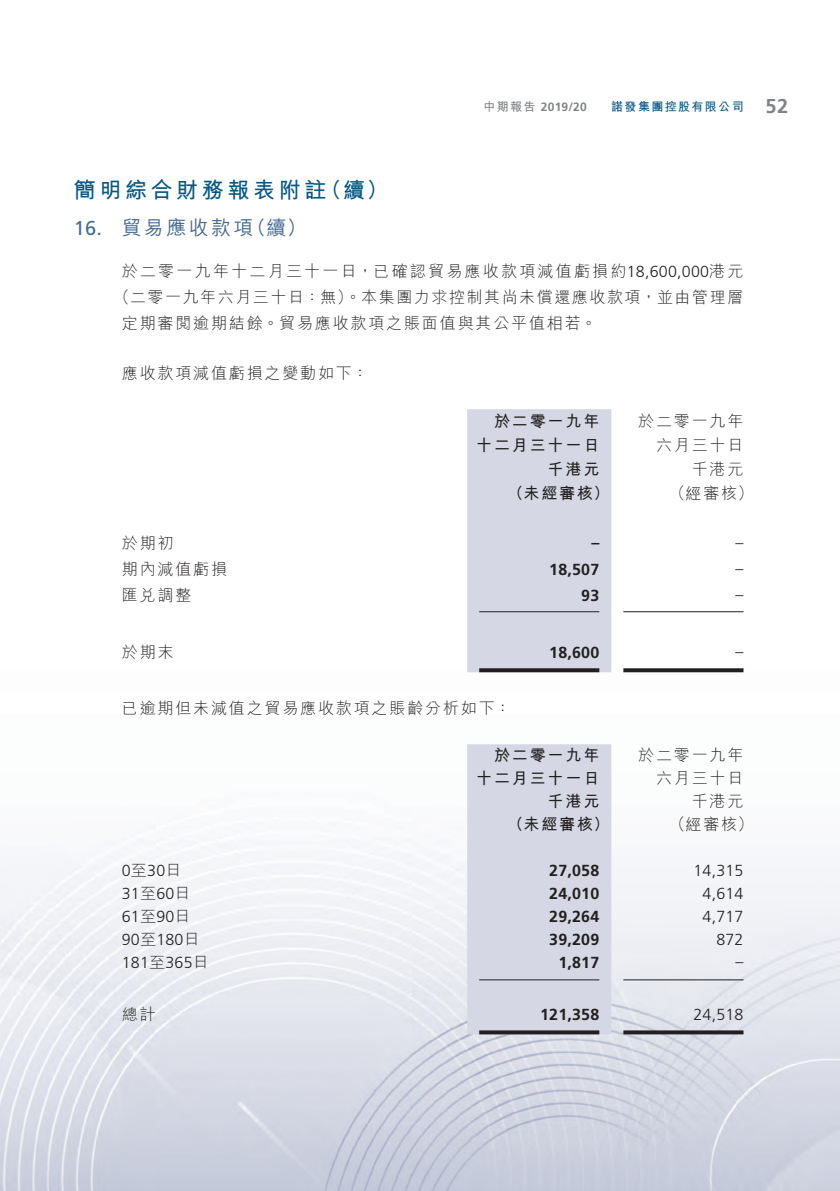
<style>
.page{position:relative;width:840px;height:1191px;background:#fff}
.page>*{position:absolute;margin:0;border:0;box-sizing:border-box;transform-origin:0 0}
.t1{font:700 22px "M Hei HK";letter-spacing:.165em;color:#065784}
._03_H1{font:500 20px "M Hei HK";letter-spacing:.115em;color:#476c94}
._03_H1-2{font:20px "Frutiger LT Std";color:#476c94}
.t2{font:700 20px "Frutiger LT Std";color:#808285}
._12___P2{font:300 16px "M Hei HK";letter-spacing:.115em;color:#231f20}
._01_Body_Text{font:700 16px "Frutiger LT Std";letter-spacing:.015em;color:#231f20}
._01_Body_Text-2{font:700 16px/24px "M Hei HK";letter-spacing:.115em;color:#231f20;text-align:right}
._12___P2-2{font:300 16px "M Hei HK";letter-spacing:.14em;color:#231f20}
._01_Body_Text-3{font:300 16px/24px "M Hei HK";letter-spacing:.115em;color:#231f20;text-align:right}
._12___P2-3{font:300 16px "M Hei HK";letter-spacing:.095em;color:#231f20}
._15_Table_Stub{font:300 16px "Frutiger LT Std";letter-spacing:.015em;color:#231f20}
._01_Body_Text-4{font:300 16px "Frutiger LT Std";letter-spacing:.015em;color:#231f20}
._15_Table_Stub-2{font:300 16px "M Hei HK";letter-spacing:.115em;color:#231f20}
.t3{font:700 12px "Frutiger LT Std";letter-spacing:.015em;color:#808285}
.t4{font:700 12px "M Hei HK";letter-spacing:.115em;color:#065784}
.s1{font-family:"M Hei HK"}
.s2{font-family:"Frutiger LT Std"}
</style>
<div class="page">
<img style="left:0;top:409px;width:839px;height:782px">
<div style="left:467px;top:409px;width:144px;height:263px;background:#d5d8e4"></div>
<hr style="left:479px;top:611px;width:120px;height:1px;background:#231f20">
<hr style="left:623px;top:611px;width:120px;height:1px;background:#231f20">
<svg style="left:479px;top:668px;width:120px;height:4px"></svg>
<svg style="left:623px;top:668px;width:120px;height:4px"></svg>
<div style="left:467px;top:744px;width:144px;height:290px;background:#d5d8e4"></div>
<hr style="left:479px;top:979px;width:120px;height:1px;background:#231f20">
<hr style="left:623px;top:979px;width:120px;height:1px;background:#231f20">
<svg style="left:479px;top:1030px;width:120px;height:4px"></svg>
<svg style="left:623px;top:1030px;width:120px;height:4px"></svg>
<p class="t3" style="left:483px;top:100px;width:105px"><span class="s1">中期報告</span> 2019/20</p>
<p class="t4" style="left:611px;top:98px;width:134px">諾發集團控股有限公司</p>
<p class="t2" style="left:765px;top:94px;width:24px">52</p>
<h1 class="t1" style="left:74px;top:173px;width:254px">簡明綜合財務報表附註</h1>
<p class="_03_H1" style="left:246px;top:213px;width:62px">（續(</p>
<p class="_03_H1" style="left:122px;top:213px;width:133px">貿易應收款項</p>
<p class="_03_H1-2" style="left:74px;top:216px;width:30px">16.</p>
<h1 class="t1" style="left:319px;top:173px;width:70px">（續(</h1>
<p class="_12___P2-2" style="left:122px;top:263px;width:622px">於二零一九年十二月三十一日，已確認貿易應收款項減值虧損約<span class="s2">18,600,000</span>港元</p>
<p class="_12___P2-3" style="left:114px;top:289px;width:630px">（二零一九年六月三十日：無）。本集團力求控制其尚未償還應收款項，並由管理層</p>
<p class="_12___P2" style="left:122px;top:315px;width:476px">定期審閱逾期結餘。貿易應收款項之賬面值與其公平值相若。</p>
<p class="_12___P2" style="left:122px;top:365px;width:248px">應收款項減值虧損之變動如下：</p>
<p class="_01_Body_Text-2" style="left:476px;top:408px;width:124px">於二零一九年十二月三十一日</p>
<p class="_01_Body_Text-3" style="left:638px;top:409px;width:107px">於二零一九年六月三十日</p>
<p class="_01_Body_Text-3" style="left:691px;top:457px;width:53px">千港元</p>
<p class="_01_Body_Text-2" style="left:547px;top:456px;width:53px">千港元</p>
<p class="_01_Body_Text-2" style="left:507px;top:480px;width:103px">（未經審核）</p>
<p class="_01_Body_Text-3" style="left:669px;top:481px;width:86px">（經審核(</p>
<p class="_15_Table_Stub-2" style="left:122px;top:535px;width:53px">於期初</p>
<p class="_01_Body_Text" style="left:591px;top:532px;width:9px">–</p>
<p class="_01_Body_Text-4" style="left:735px;top:533px;width:9px">–</p>
<p class="_15_Table_Stub-2" style="left:122px;top:561px;width:107px">期內減值虧損</p>
<p class="_01_Body_Text" style="left:549px;top:560px;width:52px">18,507</p>
<p class="_01_Body_Text-4" style="left:735px;top:559px;width:9px">–</p>
<p class="_15_Table_Stub-2" style="left:122px;top:587px;width:71px">匯兌調整</p>
<p class="_01_Body_Text" style="left:581px;top:586px;width:20px">93</p>
<p class="_01_Body_Text-4" style="left:735px;top:585px;width:9px">–</p>
<p class="_15_Table_Stub-2" style="left:122px;top:644px;width:53px">於期末</p>
<p class="_01_Body_Text" style="left:549px;top:643px;width:52px">18,600</p>
<p class="_01_Body_Text-4" style="left:735px;top:642px;width:9px">–</p>
<p class="_12___P2" style="left:122px;top:700px;width:390px">已逾期但未減值之貿易應收款項之賬齡分析如下：</p>
<p class="_01_Body_Text-2" style="left:476px;top:742px;width:124px;line-height:23px">於二零一九年十二月三十一日</p>
<p class="_01_Body_Text-3" style="left:638px;top:743px;width:107px;line-height:23px">於二零一九年六月三十日</p>
<p class="_01_Body_Text-3" style="left:691px;top:789px;width:53px">千港元</p>
<p class="_01_Body_Text-2" style="left:547px;top:788px;width:53px">千港元</p>
<p class="_01_Body_Text-2" style="left:507px;top:811px;width:103px">（未經審核）</p>
<p class="_01_Body_Text-3" style="left:669px;top:812px;width:86px">（經審核(</p>
<p class="_15_Table_Stub" style="left:122px;top:861px;width:61px"><span class="s1">至</span>0 30<span class="s1">日</span></p>
<p class="_01_Body_Text" style="left:549px;top:861px;width:52px">27,058</p>
<p class="_01_Body_Text-4" style="left:693px;top:861px;width:52px">14,315</p>
<p class="_15_Table_Stub" style="left:122px;top:884px;width:70px">31<span class="s1">至</span>60<span class="s1">日</span></p>
<p class="_01_Body_Text" style="left:549px;top:884px;width:52px">24,010</p>
<p class="_01_Body_Text-4" style="left:702px;top:884px;width:42px">4,614</p>
<p class="_15_Table_Stub" style="left:122px;top:907px;width:70px">61<span class="s1">至</span>90<span class="s1">日</span></p>
<p class="_01_Body_Text" style="left:549px;top:907px;width:52px">29,264</p>
<p class="_01_Body_Text-4" style="left:702px;top:907px;width:42px">4,717</p>
<p class="_15_Table_Stub" style="left:122px;top:930px;width:79px">90<span class="s1">至</span>180<span class="s1">日</span></p>
<p class="_01_Body_Text" style="left:549px;top:930px;width:52px">39,209</p>
<p class="_01_Body_Text-4" style="left:716px;top:930px;width:29px">872</p>
<p class="_15_Table_Stub" style="left:122px;top:953px;width:88px">181<span class="s1">至</span>365<span class="s1">日</span></p>
<p class="_01_Body_Text" style="left:558px;top:953px;width:42px">1,817</p>
<p class="_01_Body_Text-4" style="left:735px;top:952px;width:9px">–</p>
<p class="_15_Table_Stub-2" style="left:122px;top:1006px;width:35px">總計</p>
<p class="_01_Body_Text" style="left:540px;top:1005px;width:61px">121,358</p>
<p class="_01_Body_Text-4" style="left:693px;top:1005px;width:52px">24,518</p>
</div>
